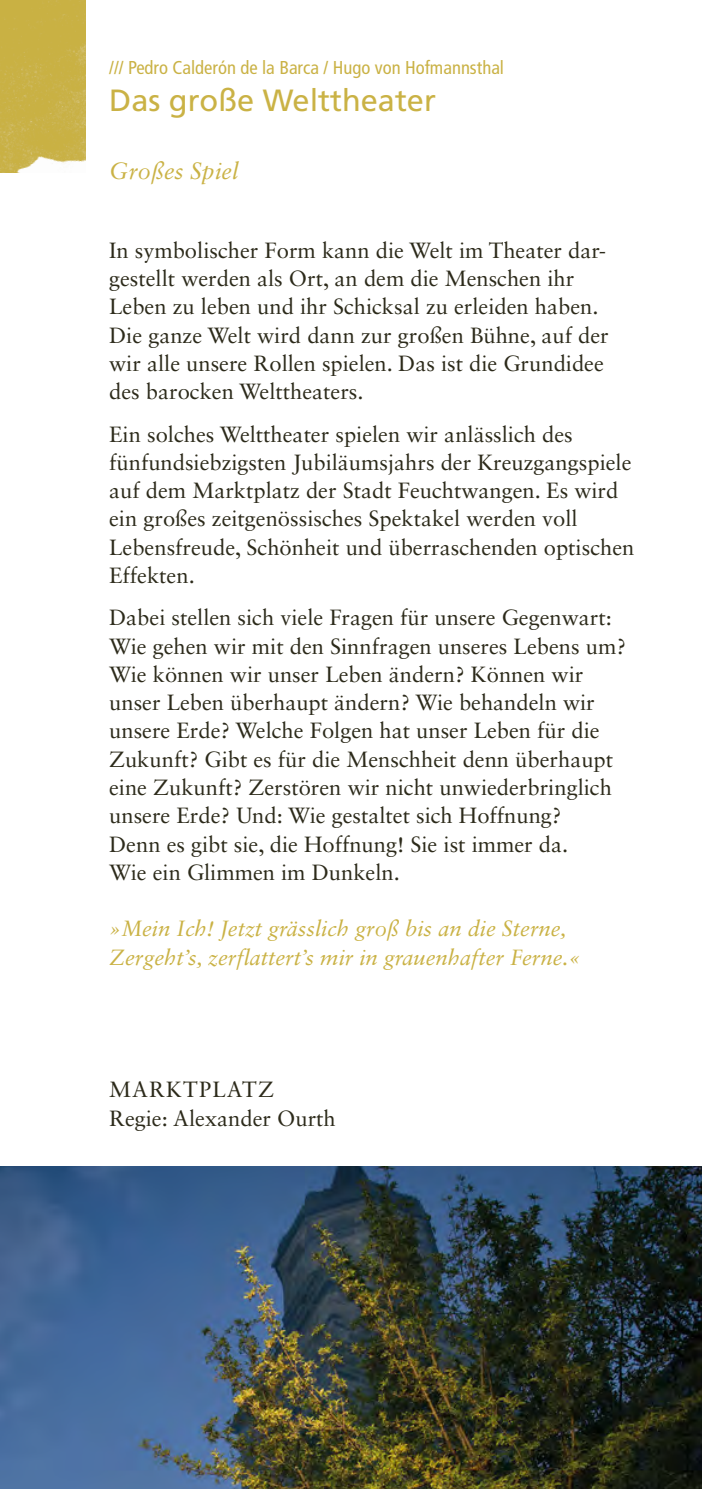
<style>
.page{position:relative;width:702px;height:1489px;background:#fff}
.page>*{position:absolute;margin:0;border:0;box-sizing:border-box;transform-origin:0 0}
.t1{font:30.75px "Frutiger";color:#cab245}
.t2{font:italic 23.5px "Sabon LT Std";color:#cab245}
.t3{font:22px/28.2px "Sabon LT Std";color:#2c2a1a}
.t4{font:italic 22px/28.2px "Sabon LT Std";color:#cab245}
.t5{font:condensed 18.5px "Frutiger LT Std";color:#cab245}
</style>
<div class="page">
<img style="left:0;top:1166px;width:702px;height:322px">
<img style="left:0;top:0;width:85px;height:173px">
<p class="t5" style="left:109px;top:57px;width:396px">/// Pedro Calderón de la Barca / Hugo von Hofmannsthal</p>
<h1 class="t1" style="left:109px;top:82px;width:328px">Das große Welttheater</h1>
<p class="t2" style="left:109px;top:157px;width:131px">Großes Spiel</p>
<p class="t3" style="left:109px;top:236px;width:501px">In symbolischer Form kann die Welt im Theater dar&shy;gestellt werden als Ort, an dem die Menschen ihr Leben zu leben und ihr Schicksal zu erleiden haben.<br>Die ganze Welt wird dann zur großen Bühne, auf der wir alle unsere Rollen spielen. Das ist die Grundidee des barocken Welttheaters.</p>
<p class="t3" style="left:109px;top:419px;width:526px">Ein solches Welttheater spielen wir anlässlich des fünfundsiebzigsten Jubiläumsjahrs der Kreuzgangspiele auf dem Marktplatz der Stadt Feuchtwangen. Es wird ein großes zeitgenössisches Spektakel werden voll Lebensfreude, Schönheit und überraschenden optischen Effekten.</p>
<p class="t3" style="left:109px;top:603px;width:518px">Dabei stellen sich viele Fragen für unsere Gegenwart:<br>Wie gehen wir mit den Sinnfragen unseres Lebens um?<br>Wie können wir unser Leben ändern? Können wir unser Leben überhaupt ändern? Wie behandeln wir unsere Erde? Welche Folgen hat unser Leben für die Zukunft? Gibt es für die Menschheit denn überhaupt eine Zukunft? Zerstören wir nicht unwiederbringlich unsere Erde? Und: Wie gestaltet sich Hoffnung?<br>Denn es gibt sie, die Hoffnung! Sie ist immer da.<br>Wie ein Glimmen im Dunkeln.</p>
<p class="t4" style="left:109px;top:914px;width:473px">»Mein Ich! Jetzt grässlich groß bis an die Sterne,<br>Zergeht’s, zerflattert’s mir in grauenhafter Ferne.«</p>
<p class="t3" style="left:109px;top:1074px;width:228px">MARKTPLATZ<br>Regie: Alexander Ourth</p>
</div>
